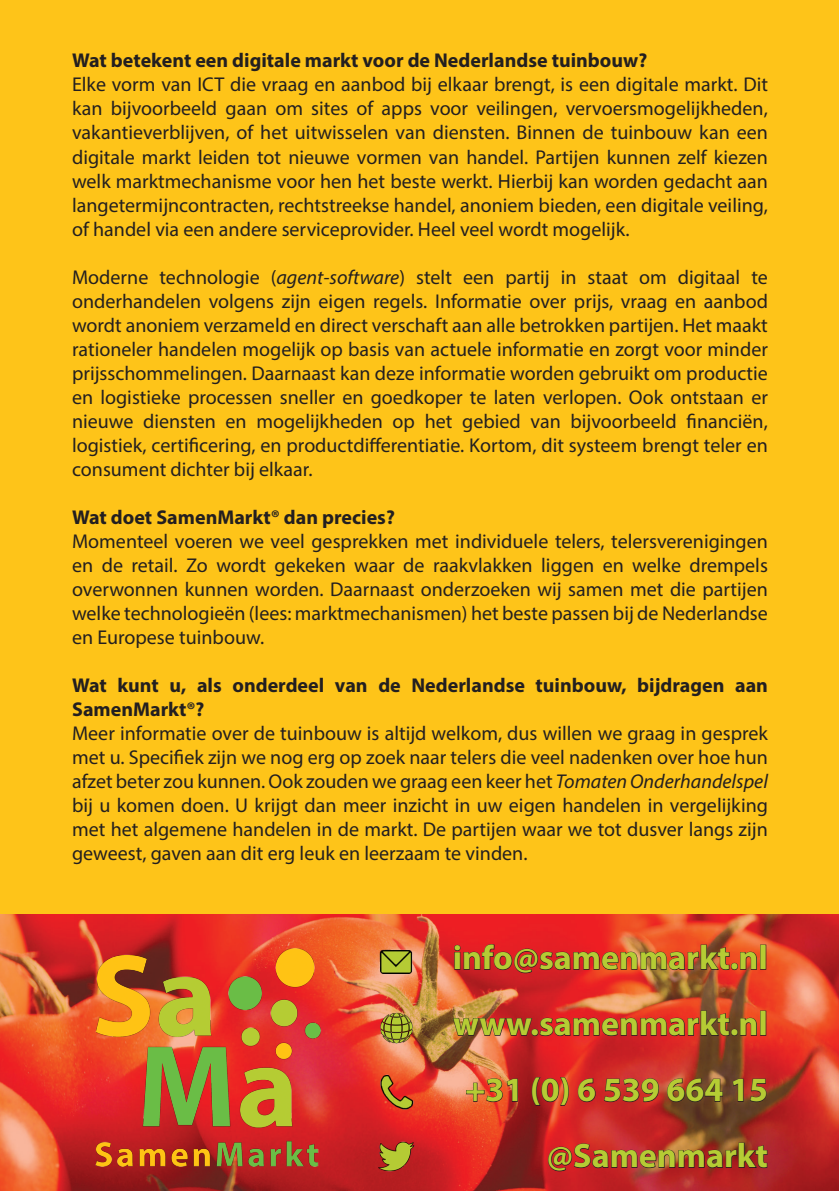
<style>
.page{position:relative;width:840px;height:1191px;background:#fff}
.page>*{position:absolute;margin:0;border:0;box-sizing:border-box;transform-origin:0 0}
.t1{font:700 34px/66px "Myriad Pro";color:#b5cc34;text-align:right}
.t2{font:20px/24px "Myriad Pro";color:#231f20;text-align:justify}
.t3{font:700 20px/24px "Myriad Pro";color:#231f20}
.s1{font-style:italic}
</style>
<div class="page">
<div style="left:0;top:1px;width:838px;height:1190px;background:#fec419"></div>
<img style="left:0;top:914px;width:838px;height:277px">
<svg style="left:454px;top:942px;width:275px;height:31px;background:#bb3526"></svg>
<div style="left:730px;top:962px;width:7px;height:8px;border:1px solid #231f20;border-radius:50%"></div>
<svg style="left:739px;top:951px;width:18px;height:19px"></svg>
<div style="left:759px;top:944px;width:6px;height:25px;border:1px solid #231f20"></div>
<img style="left:452px;top:1010px;width:80px;height:37px">
<div style="left:531px;top:1028px;width:7px;height:8px;border:1px solid #231f20;border-radius:50%"></div>
<svg style="left:538px;top:1010px;width:191px;height:26px;background:#b52b24"></svg>
<div style="left:730px;top:1028px;width:7px;height:8px;border:1px solid #231f20;border-radius:50%"></div>
<svg style="left:739px;top:1017px;width:18px;height:19px"></svg>
<div style="left:759px;top:1010px;width:6px;height:25px;border:1px solid #231f20"></div>
<svg style="left:465px;top:1077px;width:53px;height:25px"></svg>
<svg style="left:531px;top:1076px;width:38px;height:30px"></svg>
<svg style="left:577px;top:1077px;width:19px;height:25px"></svg>
<svg style="left:603px;top:1077px;width:56px;height:25px"></svg>
<svg style="left:666px;top:1077px;width:57px;height:25px"></svg>
<svg style="left:731px;top:1078px;width:35px;height:24px"></svg>
<img style="left:547px;top:1140px;width:220px;height:31px">
<img style="left:376px;top:1140px;width:40px;height:32px">
<img style="left:379px;top:1074px;width:34px;height:36px">
<img style="left:376px;top:1012px;width:40px;height:31px">
<img style="left:379px;top:946px;width:34px;height:32px">
<img style="left:72px;top:943px;width:264px;height:231px">
<p class="t3" style="left:72px;top:48px;width:576px">Wat betekent een digitale markt voor de Nederlandse tuinbouw?</p>
<p class="t2" style="left:72px;top:72px;width:697px">Elke vorm van ICT die vraag en aanbod bij elkaar brengt, is een digitale markt. Dit kan bijvoorbeeld gaan om sites of apps voor veilingen, vervoersmogelijkheden, vakantieverblijven, of het uitwisselen van diensten. Binnen de tuinbouw kan een digitale markt leiden tot nieuwe vormen van handel. Partijen kunnen zelf kiezen welk marktmechanisme voor hen het beste werkt. Hierbij kan worden gedacht aan langetermijncontracten, rechtstreekse handel, anoniem bieden, een digitale veiling, of handel via een andere serviceprovider. Heel veel wordt mogelijk.</p>
<p class="t2" style="left:72px;top:264px;width:697px">Moderne technologie (<span class="s1">agent-software</span>) stelt een partij in staat om digitaal te onderhandelen volgens zijn eigen regels. Informatie over prijs, vraag en aanbod wordt anoniem verzameld en direct verschaft aan alle betrokken partijen. Het maakt rationeler handelen mogelijk op basis van actuele informatie en zorgt voor minder prijsschommelingen. Daarnaast kan deze informatie worden gebruikt om productie en logistieke processen sneller en goedkoper te laten verlopen. Ook ontstaan er nieuwe diensten en mogelijkheden op het gebied van bijvoorbeeld financiën, logistiek, certificering, en productdifferentiatie. Kortom, dit systeem brengt teler en consument dichter bij elkaar.</p>
<p class="t3" style="left:72px;top:504px;width:324px">Wat doet SamenMarkt® dan precies?</p>
<p class="t2" style="left:72px;top:528px;width:697px">Momenteel voeren we veel gesprekken met individuele telers, telersverenigingen en de retail. Zo wordt gekeken waar de raakvlakken liggen en welke drempels overwonnen kunnen worden. Daarnaast onderzoeken wij samen met die partijen welke technologieën (lees: marktmechanismen) het beste passen bij de Nederlandse en Europese tuinbouw.</p>
<p class="t3" style="left:72px;top:672px;width:697px">Wat kunt u, als onderdeel van de Nederlandse tuinbouw, bijdragen aan<br>SamenMarkt®?</p>
<p class="t2" style="left:72px;top:720px;width:697px">Meer informatie over de tuinbouw is altijd welkom, dus willen we graag in gesprek met u. Specifiek zijn we nog erg op zoek naar telers die veel nadenken over hoe hun afzet beter zou kunnen. Ook zouden we graag een keer het <span class="s1">Tomaten Onderhandelspel </span>bij u komen doen. U krijgt dan meer inzicht in uw eigen handelen in vergelijking met het algemene handelen in de markt. De partijen waar we tot dusver langs zijn geweest, gaven aan dit erg leuk en leerzaam te vinden.</p>
<h1 class="t1" style="left:452px;top:923px;width:316px">info@samenmarkt.nl www.samenmarkt.nl +31 (0) 6 539 664 15 @Samenmarkt</h1>
</div>
